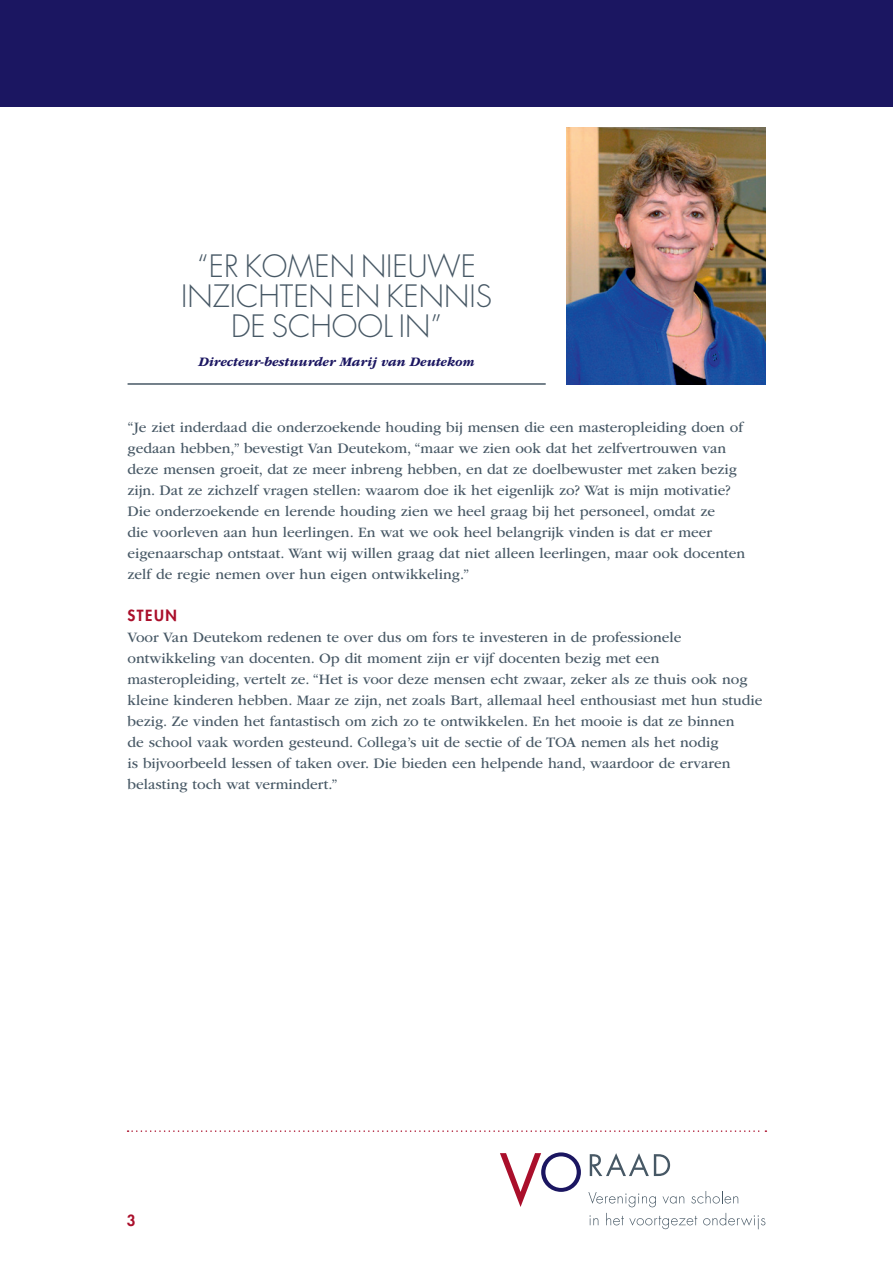
<style>
.page{position:relative;width:893px;height:1263px;background:#fff}
.page>*{position:absolute;margin:0;border:0;box-sizing:border-box;transform-origin:0 0}
.t1{font:300 30px/30px "Futura Std";color:#475865;text-align:center}
.t2{font:15px/21px "ITC Garamond Std";color:#475865}
.t3{font:800 15px "Futura Std";letter-spacing:.1em;color:#aa0f2b}
.t4{font:italic 700 13.5px "ITC Garamond Std";color:#1b1661}
</style>
<div class="page">
<div style="left:0;top:0;width:893px;height:106px;background:#1b1661"></div>
<svg style="left:128px;top:1130px;width:638px;height:2px"></svg>
<svg style="left:500px;top:1152px;width:81px;height:55px"></svg>
<svg style="left:590px;top:1153px;width:80px;height:23px"></svg>
<svg style="left:588px;top:1192px;width:68px;height:15px"></svg>
<svg style="left:662px;top:1196px;width:22px;height:8px"></svg>
<svg style="left:691px;top:1191px;width:47px;height:12px"></svg>
<svg style="left:589px;top:1215px;width:9px;height:10px"></svg>
<svg style="left:606px;top:1213px;width:91px;height:16px"></svg>
<svg style="left:703px;top:1213px;width:62px;height:16px"></svg>
<img style="left:567px;top:128px;width:198px;height:257px">
<hr style="left:128px;top:383px;width:418px;height:2px;background:#475865">
<h1 class="t1" style="left:181px;top:252px;width:312px">“ER KOMEN NIEUWE<br>INZICHTEN EN KENNIS<br>DE SCHOOL IN”</h1>
<p class="t4" style="left:198px;top:354px;width:278px">Directeur-bestuurder Marij van Deutekom</p>
<p class="t2" style="left:128px;top:417px;width:619px">“Je ziet inderdaad die onderzoekende houding bij mensen die een masteropleiding doen of gedaan hebben,” bevestigt Van Deutekom, “maar we zien ook dat het zelfvertrouwen van deze mensen groeit, dat ze meer inbreng hebben, en dat ze doelbewuster met zaken bezig zijn. Dat ze zichzelf vragen stellen: waarom doe ik het eigenlijk zo? Wat is mijn motivatie?<br>Die onderzoekende en lerende houding zien we heel graag bij het personeel, omdat ze<br>die voorleven aan hun leerlingen. En wat we ook heel belangrijk vinden is dat er meer eigenaarschap ontstaat. Want wij willen graag dat niet alleen leerlingen, maar ook docenten zelf de regie nemen over hun eigen ontwikkeling.”</p>
<p class="t3" style="left:128px;top:606px;width:51px">STEUN</p>
<p class="t2" style="left:128px;top:627px;width:636px">Voor Van Deutekom redenen te over dus om fors te investeren in de professionele ontwikkeling van docenten. Op dit moment zijn er vijf docenten bezig met een masteropleiding, vertelt ze. “Het is voor deze mensen echt zwaar, zeker als ze thuis ook nog kleine kinderen hebben. Maar ze zijn, net zoals Bart, allemaal heel enthousiast met hun studie bezig. Ze vinden het fantastisch om zich zo te ontwikkelen. En het mooie is dat ze binnen<br>de school vaak worden gesteund. Collega’s uit de sectie of de TOA nemen als het nodig<br>is bijvoorbeeld lessen of taken over. Die bieden een helpende hand, waardoor de ervaren belasting toch wat vermindert.”</p>
<p class="t3" style="left:127px;top:1211px;width:10px">3</p>
</div>
